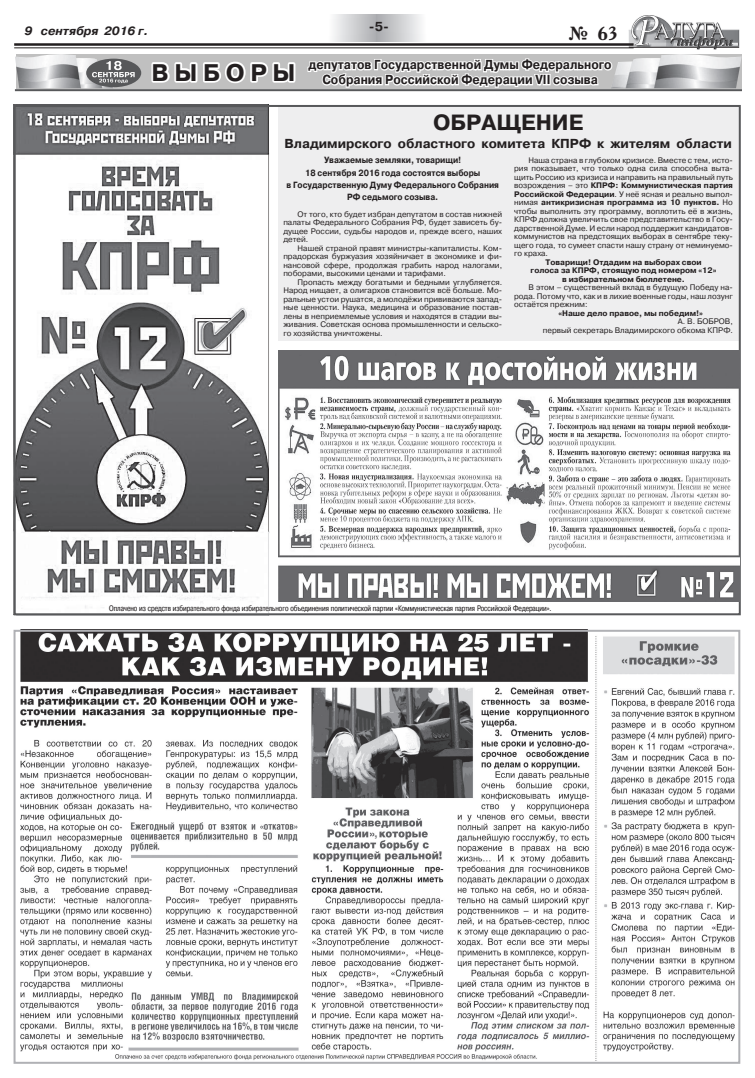
<style>
.page{position:relative;width:755px;height:1078px;background:#fff}
.page>*{position:absolute;margin:0;border:0;box-sizing:border-box;transform-origin:0 0}
.t1{font:700 24px "Pragmatica C";color:#231f20}
.t2{font:700 22px "Pragmatica C";color:#231f20}
.t3{font:700 19px "Academy C";color:#231f20}
.t4{font:700 13.1px/15px "Pragmatica C";color:#231f20;text-align:center;scale:.9 1}
.t5{font:700 13px "Pragmatica C";color:#231f20}
.t6{font:italic 700 12px "Pragmatica C";color:#231f20}
.t7{font:700 10px "Pragmatica C";color:#76787b}
.t8{font:700 9px/12px "Pragmatica C";color:#231f20;text-align:center;scale:.9 1}
.t9{font:8px/8.5px "Pragmatica C";color:#231f20;text-align:justify}
.t10{font:8px "Pragmatica Cond C";color:#231f20}
.t11{font:700 8px/8.5px "Pragmatica C";color:#231f20;text-align:center}
.s1{font-weight:700}
</style>
<div class="page">
<img style="left:627px;top:16px;width:112px;height:34px">
<div style="left:278px;top:106px;width:460px;height:235px;background:#eeeeef"></div>
<img style="left:13px;top:105px;width:256px;height:510px">
<hr style="left:14px;top:43px;width:619px;height:3px;background:#231f20">
<hr style="left:14px;top:47px;width:619px;height:1px;background:#231f20">
<svg style="left:333px;top:14px;width:43px;height:27px"></svg>
<svg style="left:376px;top:14px;width:46px;height:27px"></svg>
<div style="left:16px;top:54px;width:725px;height:35px;background:#c0c0c0"></div>
<svg style="left:151px;top:61px;width:145px;height:23px"></svg>
<img style="left:613px;top:54px;width:128px;height:34px">
<svg style="left:306px;top:58px;width:307px;height:34px"></svg>
<img style="left:15px;top:54px;width:99px;height:34px">
<div style="left:86px;top:59px;width:55px;height:28px;background:#57585a;border-radius:50%"></div>
<svg style="left:92px;top:61px;width:43px;height:22px"></svg>
<hr style="left:15px;top:89px;width:726px;height:2px;background:#57585a">
<img style="left:20px;top:632px;width:714px;height:428px">
<div style="left:14px;top:629px;width:725px;height:434px;border:2px solid #b0b1b5"></div>
<img style="left:278px;top:350px;width:461px;height:251px">
<h3 class="t6" style="left:25px;top:24px;width:125px">9 сентября 2016 г.</h3>
<h3 class="t5" style="left:369px;top:19px;width:22px">-5-</h3>
<h1 class="t1" style="left:151px;top:60px;width:145px">В Ы Б О Р Ы</h1>
<h3 class="t4" style="left:308px;top:57px;width:338px">депутатов Государственной Думы Федерального<br>Собрания Российской Федерации VII созыва</h3>
<h2 class="t2" style="left:432px;top:111px;width:152px">ОБРАЩЕНИЕ</h2>
<h3 class="t5" style="left:284px;top:136px;width:448px">Владимирского областного комитета КПРФ к жителям области</h3>
<p class="t8" style="left:286px;top:154px;width:237px">Уважаемые земляки, товарищи!<br>18 сентября 2016 года состоятся выборы<br>в Государственную Думу Федерального Собрания РФ седьмого созыва.</p>
<p class="t9" style="left:283px;top:210px;width:220px;text-indent:14px">От того, кто будет избран депутатом в состав нижней палаты Федерального Собрания РФ, будет зависеть бу&shy;дущее России, судьбы народов и, прежде всего, наших детей.</p>
<p class="t9" style="left:283px;top:244px;width:220px;text-indent:14px">Нашей страной правят министры-капиталисты. Ком&shy;прадорская буржуазия хозяйничает в экономике и фи&shy;нансовой сфере, продолжая грабить народ налогами, поборами, высокими ценами и тарифами.</p>
<p class="t9" style="left:283px;top:278px;width:220px;text-indent:14px">Пропасть между богатыми и бедными углубляется.<br>Народ нищает, а олигархов становится всё больше. Мо&shy;ральные устои рушатся, а молодёжи прививаются запад&shy;ные ценности. Наука, медицина и образование постав&shy;лены в неприемлемые условия и находятся в стадии вы&shy;живания. Советская основа промышленности и сельско&shy;го хозяйства уничтожены.</p>
<h3 class="t3" style="left:567px;top:21px;width:51px">№ 63</h3>
<p class="t9" style="left:514px;top:156px;width:220px;text-indent:14px">Наша страна в глубоком кризисе. Вместе с тем, исто&shy;рия показывает, что только одна сила способна выта&shy;щить Россию из кризиса и направить на правильный путь возрождения – это <span class="s1">КПРФ: Коммунистическая партия Российской Федерации</span>. У неё ясная и реально выпол&shy;нимая <span class="s1">антикризисная программа из 10 пунктов.</span> Но чтобы выполнить эту программу, воплотить её в жизнь, КПРФ должна увеличить свое представительство в Госу&shy;дарственной Думе. И если народ поддержит кандидатов&shy;коммунистов на предстоящих выборах в сентябре теку&shy;щего года, то сумеет спасти нашу страну от неминуемо&shy;го краха.</p>
<p class="t11" style="left:530px;top:258px;width:187px">Товарищи! Отдадим на выборах свои голоса за КПРФ, стоящую под номером «12» в избирательном бюллетене.</p>
<p class="t9" style="left:514px;top:283px;width:220px;text-indent:14px">В этом – существенный вклад в будущую Победу на&shy;рода. Потому что, как и в лихие военные годы, наш лозунг остаётся прежним:</p>
<p class="t11" style="left:558px;top:309px;width:146px">«Наше дело правое, мы победим!»</p>
<p class="t9" style="left:542px;top:317px;width:191px;text-align:right">А. В. БОБРОВ,<br>первый секретарь Владимирского обкома КПРФ.</p>
<p class="t10" style="left:109px;top:603px;width:443px">Оплачено из средств избирательного фонда избирательного объединения политической партии «Коммунистическая партия Российской Федерации».</p>
<p class="t7" style="left:374px;top:828px;width:5px">,</p>
</div>
